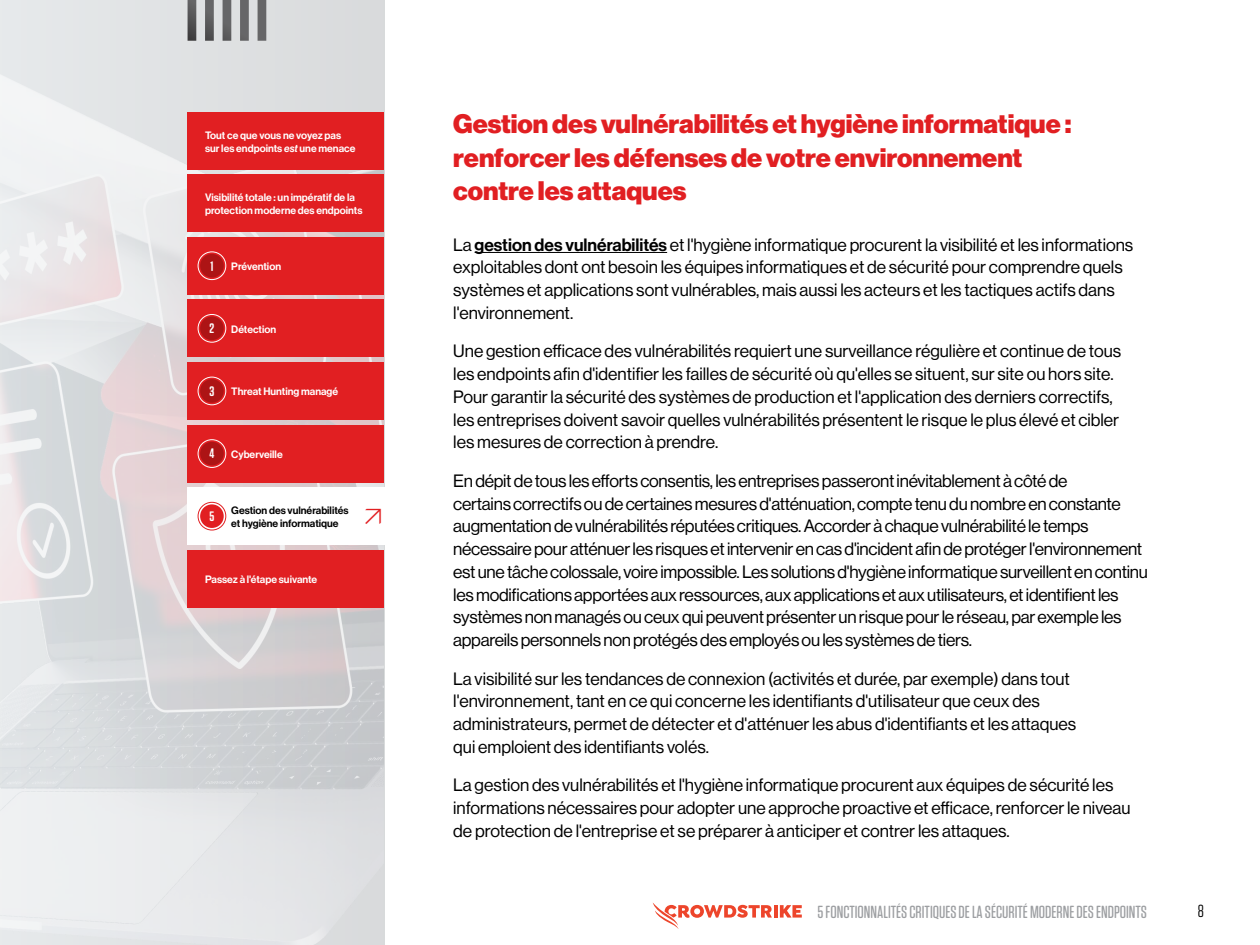
<style>
.page{position:relative;width:1260px;height:945px;background:#fff}
.page>*{position:absolute;margin:0;border:0;box-sizing:border-box;transform-origin:0 0}
.C3_Heading{font:900 26.25px/33.2px "Haas Grot Disp 95";color:#e11f22}
.t1{font:300 24.5px "Helvetica Now Display";color:#e11f22}
.C1_-_Basic_Paragraph{font:17.5px/22.8px "Haas Grot Disp 55 Roman";color:#000}
.t2{font:500 17.5px "Tungsten Rounded";color:#9d9fa2}
.t3{font:17.5px "Tungsten Rounded";color:#000}
.t4{font:600 13.65px "Tungsten Rounded";color:#fff}
.t5{font:500 10.5px/12.6px "Haas Grot Disp 65";color:#fff}
.t6{font:500 10.5px/12.6px "Haas Grot Disp 65";color:#000}
.s1{font-family:"Haas Grot Disp 66";font-style:italic}
.s2{font-family:"Haas Grot Disp 65";font-weight:500}
</style>
<div class="page">
<hr style="left:774px;top:905px;width:4px;height:13px;background:#ed452b">
<svg style="left:780px;top:905px;width:22px;height:13px"></svg>
<svg style="left:653px;top:903px;width:119px;height:26px"></svg>
<img style="left:0;top:0;width:384px;height:945px">
<hr style="left:475px;top:252px;width:192px;height:1px;background:#000">
<div style="left:188px;top:487px;width:197px;height:58px;background:#fff"></div>
<div style="left:188px;top:550px;width:196px;height:58px;background:#e11f22"></div>
<div style="left:188px;top:112px;width:196px;height:58px;background:#e11f22"></div>
<div style="left:188px;top:174px;width:196px;height:58px;background:#e11f22"></div>
<svg style="left:188px;top:0;width:78px;height:41px;background:#98999b"></svg>
<div style="left:188px;top:237px;width:196px;height:57px;background:#e11f22"></div>
<div style="left:188px;top:300px;width:196px;height:57px;background:#e11f22"></div>
<div style="left:188px;top:362px;width:196px;height:58px;background:#e11f22"></div>
<div style="left:188px;top:425px;width:196px;height:57px;background:#e11f22"></div>
<div style="left:200px;top:254px;width:24px;height:24px;background:#ad1415;border-radius:50%"></div>
<div style="left:198px;top:252px;width:28px;height:28px;border:1px solid #fff;border-radius:50%"></div>
<div style="left:200px;top:317px;width:24px;height:23px;background:#ad1415;border-radius:50%"></div>
<div style="left:198px;top:314px;width:28px;height:28px;border:1px solid #fff;border-radius:50%"></div>
<div style="left:200px;top:379px;width:24px;height:24px;background:#ad1415;border-radius:50%"></div>
<div style="left:198px;top:377px;width:28px;height:28px;border:1px solid #fff;border-radius:50%"></div>
<div style="left:200px;top:442px;width:24px;height:23px;background:#ad1415;border-radius:50%"></div>
<div style="left:198px;top:440px;width:28px;height:28px;border:1px solid #fff;border-radius:50%"></div>
<div style="left:200px;top:504px;width:24px;height:24px;background:#e11f22;border-radius:50%"></div>
<div style="left:198px;top:502px;width:28px;height:28px;border:1px solid #e11f22;border-radius:50%"></div>
<p class="t5" style="left:205px;top:129px;width:152px">Tout ce que vous ne voyez pas sur les endpoints <span class="s1">est</span> une menace</p>
<p class="t5" style="left:205px;top:191px;width:159px">Visibilité totale : un impératif de la protection moderne des endpoints</p>
<p class="t4" style="left:211px;top:259px;width:4px">1</p>
<p class="t5" style="left:231px;top:260px;width:51px">Prévention</p>
<p class="t4" style="left:210px;top:322px;width:6px">2</p>
<p class="t5" style="left:231px;top:323px;width:46px">Détection</p>
<p class="t4" style="left:210px;top:384px;width:6px">3</p>
<p class="t5" style="left:231px;top:385px;width:108px">Threat Hunting managé</p>
<p class="t4" style="left:210px;top:447px;width:6px">4</p>
<p class="t5" style="left:231px;top:448px;width:53px">Cyberveille</p>
<p class="t4" style="left:210px;top:509px;width:6px">5</p>
<p class="t6" style="left:231px;top:504px;width:119px">Gestion des vulnérabilités et hygiène informatique</p>
<p class="t1" style="left:361px;top:500px;width:25px">↗</p>
<p class="t5" style="left:205px;top:573px;width:114px">Passez à l'étape suivante</p>
<p class="C3_Heading" style="left:453px;top:108px;width:620px">Gestion des vulnérabilités et hygiène informatique : renforcer les défenses de votre environnement contre les attaques</p>
<p class="C1_-_Basic_Paragraph" style="left:453px;top:233px;width:682px">La <span class="s2">gestion des vulnérabilités</span> et l'hygiène informatique procurent la visibilité et les informations exploitables dont ont besoin les équipes informatiques et de sécurité pour comprendre quels systèmes et applications sont vulnérables, mais aussi les acteurs et les tactiques actifs dans l'environnement.</p>
<p class="C1_-_Basic_Paragraph" style="left:453px;top:340px;width:670px">Une gestion efficace des vulnérabilités requiert une surveillance régulière et continue de tous les endpoints afin d'identifier les failles de sécurité où qu'elles se situent, sur site ou hors site.<br>Pour garantir la sécurité des systèmes de production et l'application des derniers correctifs, les entreprises doivent savoir quelles vulnérabilités présentent le risque le plus élevé et cibler les mesures de correction à prendre.</p>
<p class="C1_-_Basic_Paragraph" style="left:453px;top:470px;width:696px">En dépit de tous les efforts consentis, les entreprises passeront inévitablement à côté de<br>certains correctifs ou de certaines mesures d'atténuation, compte tenu du nombre en constante augmentation de vulnérabilités réputées critiques. Accorder à chaque vulnérabilité le temps nécessaire pour atténuer les risques et intervenir en cas d'incident afin de protéger l'environnement est une tâche colossale, voire impossible. Les solutions d'hygiène informatique surveillent en continu les modifications apportées aux ressources, aux applications et aux utilisateurs, et identifient les systèmes non managés ou ceux qui peuvent présenter un risque pour le réseau, par exemple les appareils personnels non protégés des employés ou les systèmes de tiers.</p>
<p class="C1_-_Basic_Paragraph" style="left:453px;top:667px;width:625px">La visibilité sur les tendances de connexion (activités et durée, par exemple) dans tout l'environnement, tant en ce qui concerne les identifiants d'utilisateur que ceux des administrateurs, permet de détecter et d'atténuer les abus d'identifiants et les attaques qui emploient des identifiants volés.</p>
<p class="C1_-_Basic_Paragraph" style="left:453px;top:774px;width:679px">La gestion des vulnérabilités et l'hygiène informatique procurent aux équipes de sécurité les informations nécessaires pour adopter une approche proactive et efficace, renforcer le niveau de protection de l'entreprise et se préparer à anticiper et contrer les attaques.</p>
<p class="t2" style="left:818px;top:903px;width:331px">5FONCTIONNALITÉS CRITIQUES DE LA SÉCURITÉ MODERNE DES ENDPOINTS</p>
<p class="t3" style="left:1198px;top:902px;width:8px">8</p>
</div>
